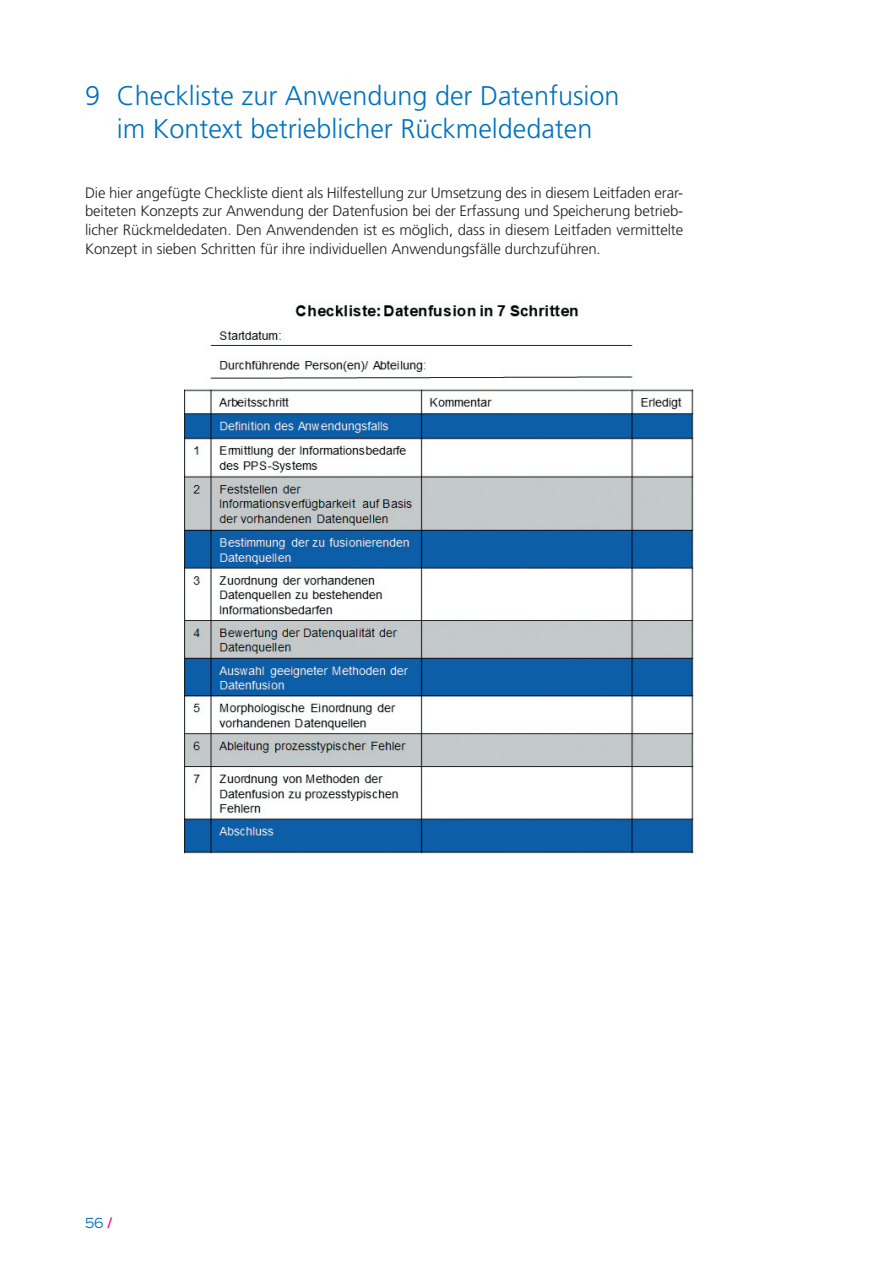
<style>
.page{position:relative;width:893px;height:1263px;background:#fff}
.page>*{position:absolute;margin:0;border:0;box-sizing:border-box;transform-origin:0 0}
.t1{font:300 27px/32.4px "Frutiger";color:#0072bc;text-align:center}
.t2{font:300 15px/18.8px "Frutiger";letter-spacing:-.01em;color:#231f20;text-align:justify}
.t3{font:15px "Vito";color:#0072bc}
.s1{font-family:"Frutiger";color:#ed0372}
</style>
<div class="page">
<img style="left:184px;top:305px;width:509px;height:549px">
<h1 class="t1" style="left:85px;top:80px;width:536px">9 Checkliste zur Anwendung der Datenfusion im Kontext betrieblicher Rückmeldedaten</h1>
<p class="t2" style="left:85px;top:183px;width:600px">Die hier angefügte Checkliste dient als Hilfestellung zur Umsetzung des in diesem Leitfaden erar&shy;beiteten Konzepts zur Anwendung der Datenfusion bei der Erfassung und Speicherung betrieb&shy;licher Rückmeldedaten. Den Anwendenden ist es möglich, dass in diesem Leitfaden vermittelte Konzept in sieben Schritten für ihre individuellen Anwendungsfälle durchzuführen.</p>
<p class="t3" style="left:85px;top:1214px;width:28px">56 <span class="s1">/</span></p>
</div>
